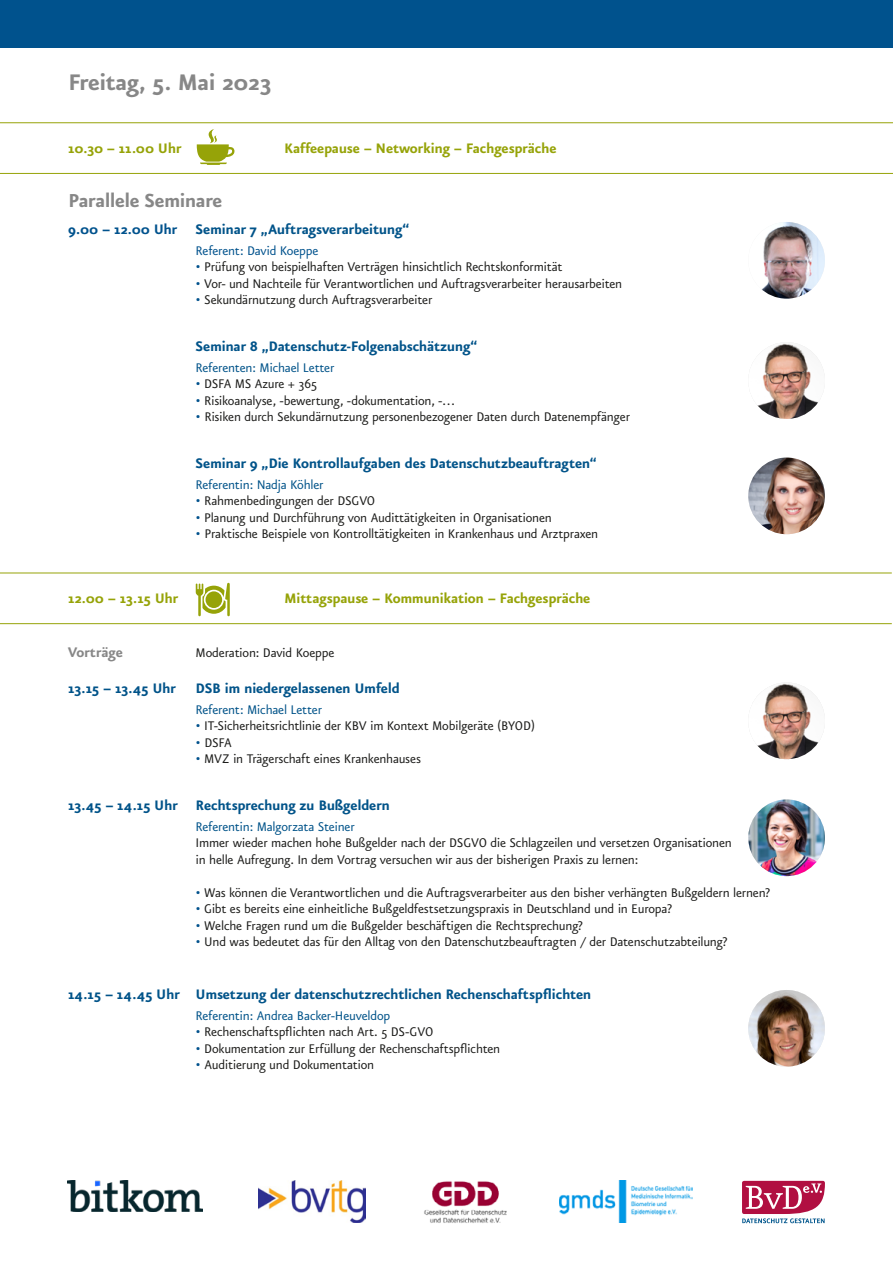
<style>
.page{position:relative;width:893px;height:1263px;background:#fff}
.page>*{position:absolute;margin:0;border:0;box-sizing:border-box;transform-origin:0 0}
.t1{font:700 27px "Eureka Sans";letter-spacing:-.03em;color:#878787}
.t2{font:700 22.5px "Eureka Sans";letter-spacing:-.025em;color:#878787}
.t3{font:700 16.5px "Eureka Sans";letter-spacing:-.02em;color:#005389}
.t4{font:700 16.5px "Eureka Sans";letter-spacing:-.02em;color:#96a308}
.t5{font:700 16.5px "Eureka Sans";letter-spacing:-.02em;color:#878787}
.t6{font:15px/16.5px "Eureka Sans";letter-spacing:-.015em;color:#1d1d1b}
.t7{font:15px "Eureka Sans";letter-spacing:-.015em;color:#005389}
.t8{font:15px "Eureka Sans";letter-spacing:-.015em;color:#00528d}
.s1{color:#00528d}
</style>
<div class="page">
<hr style="left:0;top:122px;width:893px;height:1px;background:#96a308">
<hr style="left:0;top:173px;width:893px;height:1px;background:#96a308">
<svg style="left:197px;top:129px;width:38px;height:36px"></svg>
<img style="left:748px;top:222px;width:77px;height:77px;border-radius:38px">
<img style="left:748px;top:342px;width:77px;height:77px;border-radius:38px">
<img style="left:748px;top:458px;width:77px;height:76px;border-radius:38px">
<img style="left:748px;top:682px;width:77px;height:77px;border-radius:38px">
<img style="left:748px;top:799px;width:77px;height:77px;border-radius:38px">
<svg style="left:196px;top:583px;width:34px;height:33px"></svg>
<hr style="left:0;top:573px;width:892px;height:1px;background:#96a308">
<hr style="left:0;top:623px;width:892px;height:1px;background:#96a308">
<div style="left:0;top:0;width:893px;height:47px;background:#00528d"></div>
<img style="left:748px;top:990px;width:77px;height:77px;border-radius:38px">
<img style="left:68px;top:1180px;width:134px;height:32px">
<svg style="left:742px;top:1181px;width:83px;height:42px"></svg>
<img style="left:259px;top:1181px;width:107px;height:42px">
<img style="left:424px;top:1181px;width:83px;height:42px">
<img style="left:560px;top:1181px;width:132px;height:42px">
<h1 class="t1" style="left:68px;top:69px;width:205px">Freitag, 5. Mai 2023</h1>
<p class="t4" style="left:68px;top:140px;width:115px">10.30 – 11.00 Uhr</p>
<p class="t4" style="left:284px;top:140px;width:274px">Kaffeepause – Networking – Fachgespräche</p>
<h2 class="t2" style="left:68px;top:189px;width:156px">Parallele Seminare</h2>
<p class="t3" style="left:68px;top:221px;width:343px"><span class="s1">9.00 – 12.00 Uhr</span> Seminar 7 „Auftragsverarbeitung“</p>
<p class="t8" style="left:196px;top:243px;width:124px">Referent: David Koeppe</p>
<p class="t6" style="left:196px;top:259px;width:368px"><span class="s1">•</span> Prüfung von beispielhaften Verträgen hinsichtlich Rechtskonformität</p>
<p class="t6" style="left:196px;top:276px;width:428px"><span class="s1">•</span> Vor- und Nachteile für Verantwortlichen und Auftragsverarbeiter herausarbeiten</p>
<p class="t6" style="left:196px;top:292px;width:238px"><span class="s1">•</span> Sekundärnutzung durch Auftragsverarbeiter</p>
<p class="t3" style="left:196px;top:338px;width:283px">Seminar 8 „Datenschutz-Folgenabschätzung“</p>
<p class="t7" style="left:196px;top:360px;width:140px">Referenten: Michael Letter</p>
<p class="t6" style="left:196px;top:376px;width:123px"><span class="s1">•</span> DSFA MS Azure + 365</p>
<p class="t6" style="left:196px;top:393px;width:262px"><span class="s1">•</span> Risikoanalyse, -bewertung, -dokumentation, -…</p>
<p class="t6" style="left:196px;top:409px;width:436px"><span class="s1">•</span> Risiken durch Sekundärnutzung personenbezogener Daten durch Datenempfänger</p>
<p class="t3" style="left:196px;top:455px;width:402px">Seminar 9 „Die Kontrollaufgaben des Datenschutzbeauftragten“</p>
<p class="t7" style="left:196px;top:477px;width:130px">Referentin: Nadja Köhler</p>
<p class="t6" style="left:196px;top:493px;width:181px"><span class="s1">•</span> Rahmenbedingungen der DSGVO</p>
<p class="t6" style="left:196px;top:510px;width:358px"><span class="s1">•</span> Planung und Durchführung von Audittätigkeiten in Organisationen</p>
<p class="t6" style="left:196px;top:526px;width:404px"><span class="s1">•</span> Praktische Beispiele von Kontrolltätigkeiten in Krankenhaus und Arztpraxen</p>
<p class="t4" style="left:68px;top:590px;width:112px">12.00 – 13.15 Uhr</p>
<p class="t4" style="left:284px;top:590px;width:308px">Mittagspause – Kommunikation – Fachgespräche</p>
<p class="t5" style="left:68px;top:644px;width:56px">Vorträge</p>
<p class="t6" style="left:196px;top:645px;width:140px">Moderation: David Koeppe</p>
<p class="t3" style="left:68px;top:680px;width:333px">13.15 – 13.45 Uhr DSB im niedergelassenen Umfeld</p>
<p class="t7" style="left:196px;top:702px;width:128px">Referent: Michael Letter</p>
<p class="t6" style="left:196px;top:718px;width:341px"><span class="s1">•</span> IT-Sicherheitsrichtlinie der KBV im Kontext Mobilgeräte (BYOD)</p>
<p class="t6" style="left:196px;top:735px;width:38px"><span class="s1">•</span> DSFA</p>
<p class="t6" style="left:196px;top:751px;width:227px"><span class="s1">•</span> MVZ in Trägerschaft eines Krankenhauses</p>
<p class="t3" style="left:68px;top:797px;width:324px">13.45 – 14.15 Uhr Rechtsprechung zu Bußgeldern</p>
<p class="t7" style="left:196px;top:819px;width:161px">Referentin: Malgorzata Steiner</p>
<p class="t6" style="left:196px;top:835px;width:538px">Immer wieder machen hohe Bußgelder nach der DSGVO die Schlagzeilen und versetzen Organisationen in helle Aufregung. In dem Vortrag versuchen wir aus der bisherigen Praxis zu lernen:</p>
<p class="t6" style="left:196px;top:885px;width:576px"><span class="s1">•</span> Was können die Verantwortlichen und die Auftragsverarbeiter aus den bisher verhängten Bußgeldern lernen?</p>
<p class="t6" style="left:196px;top:901px;width:478px"><span class="s1">•</span> Gibt es bereits eine einheitliche Bußgeldfestsetzungspraxis in Deutschland und in Europa?</p>
<p class="t6" style="left:196px;top:918px;width:389px"><span class="s1">•</span> Welche Fragen rund um die Bußgelder beschäftigen die Rechtsprechung?</p>
<p class="t6" style="left:196px;top:934px;width:533px"><span class="s1">•</span> Und was bedeutet das für den Alltag von den Datenschutzbeauftragten / der Datenschutzabteilung?</p>
<p class="t3" style="left:68px;top:986px;width:525px">14.15 – 14.45 Uhr Umsetzung der datenschutzrechtlichen Rechenschaftspflichten</p>
<p class="t7" style="left:196px;top:1008px;width:196px">Referentin: Andrea Backer-Heuveldop</p>
<p class="t6" style="left:196px;top:1024px;width:239px"><span class="s1">•</span> Rechenschaftspflichten nach Art. 5 DS-GVO</p>
<p class="t6" style="left:196px;top:1041px;width:306px"><span class="s1">•</span> Dokumentation zur Erfüllung der Rechenschaftspflichten</p>
<p class="t6" style="left:196px;top:1057px;width:180px"><span class="s1">•</span> Auditierung und Dokumentation</p>
</div>
